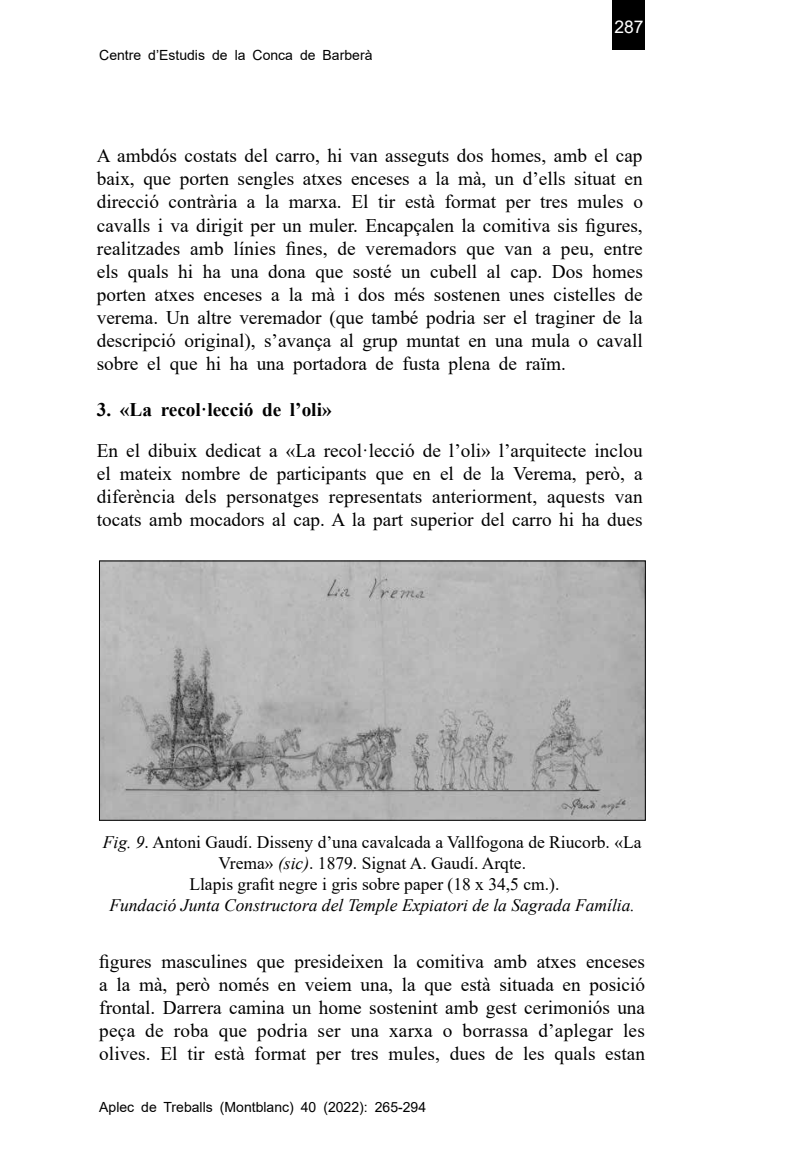
<style>
.page{position:relative;width:794px;height:1166px;background:#fff}
.page>*{position:absolute;margin:0;border:0;box-sizing:border-box;transform-origin:0 0}
.t1{font:19.25px/23.1px "Times New Roman";color:#000;text-align:justify}
.t2{font:700 19.25px "Times New Roman";color:#000}
.t3{font:17.5px/21px "Times New Roman";color:#000;text-align:center}
.t4{font:italic 17.5px "Times New Roman";color:#000}
.t5{font:17.5px "Arial";color:#fff}
.t6{font:14px "Arial";color:#000}
.s1{font-style:italic}
</style>
<div class="page">
<div style="left:613px;top:0;width:32px;height:50px;background:#000"></div>
<img style="left:101px;top:563px;width:542px;height:255px">
<p class="t6" style="left:99px;top:45px;width:275px">Centre d’Estudis de la Conca de Barberà</p>
<p class="t5" style="left:614px;top:14px;width:31px">287</p>
<p class="t1" style="left:97px;top:144px;width:548px">A ambdós costats del carro, hi van asseguts dos homes, amb el cap baix, que porten sengles atxes enceses a la mà, un d’ells situat en direcció contrària a la marxa. El tir està format per tres mules o cavalls i va dirigit per un muler. Encapçalen la comitiva sis figures, realitzades amb línies fines, de veremadors que van a peu, entre els quals hi ha una dona que sosté un cubell al cap. Dos homes porten atxes enceses a la mà i dos més sostenen unes cistelles de verema. Un altre veremador (que també podria ser el traginer de la descripció original), s’avança al grup muntat en una mula o cavall sobre el que hi ha una portadora de fusta plena de raïm.</p>
<p class="t2" style="left:97px;top:396px;width:236px">3. «La recol·lecció de l’oli»</p>
<p class="t1" style="left:97px;top:438px;width:547px">En el dibuix dedicat a «La recol·lecció de l’oli» l’arquitecte inclou el mateix nombre de participants que en el de la Verema, però, a diferència dels personatges representats anteriorment, aquests van tocats amb mocadors al cap. A la part superior del carro hi ha dues</p>
<p class="t3" style="left:103px;top:830px;width:540px"><span class="s1">Fig. 9</span>. Antoni Gaudí. Disseny d’una cavalcada a Vallfogona de Riucorb. «La<br>Vrema» <span class="s1">(sic)</span>. 1879. Signat A. Gaudí. Arqte.<br>Llapis grafit negre i gris sobre paper (18 x 34,5 cm.).</p>
<p class="t4" style="left:109px;top:893px;width:527px">Fundació Junta Constructora del Temple Expiatori de la Sagrada Família.</p>
<p class="t1" style="left:99px;top:949px;width:547px">figures masculines que presideixen la comitiva amb atxes enceses a la mà, però només en veiem una, la que està situada en posició frontal. Darrera camina un home sostenint amb gest cerimoniós una peça de roba que podria ser una xarxa o borrassa d’aplegar les olives. El tir està format per tres mules, dues de les quals estan</p>
<p class="t6" style="left:99px;top:1097px;width:328px">Aplec de Treballs (Montblanc) 40 (2022): 265-294</p>
</div>
